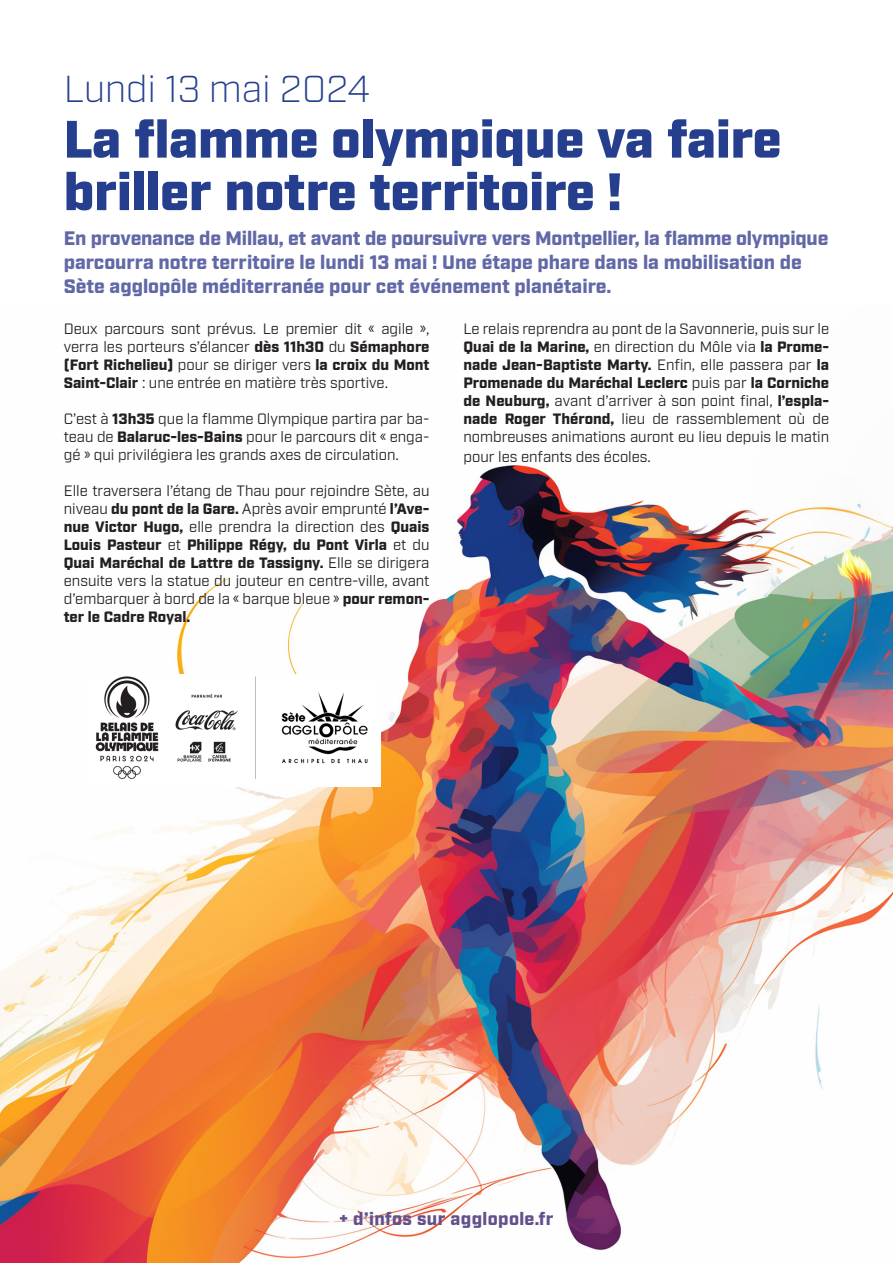
<style>
.page{position:relative;width:893px;height:1263px;background:#fff}
.page>*{position:absolute;margin:0;border:0;box-sizing:border-box;transform-origin:0 0}
.t1{font:900 52.5px/52.5px "Industry";color:#253f8e}
.t2{font:300 37.5px "Industry";color:#253f8e}
.t3{font:900 19.5px/24px "Industry";letter-spacing:-.005em;color:#6168a7}
.t4{font:900 18px "Industry";letter-spacing:.02em;color:#62508d}
.t5{font:15px/18px "Industry";color:#231f20;text-align:justify}
.s1{font-weight:900}
</style>
<div class="page">
<img style="left:0;top:465px;width:893px;height:798px">
<img style="left:85px;top:674px;width:296px;height:113px">
<p class="t2" style="left:64px;top:67px;width:308px">Lundi 13 mai 2024</p>
<p class="t1" style="left:64px;top:116px;width:719px">La flamme olympique va faire briller notre territoire !</p>
<p class="t3" style="left:64px;top:227px;width:766px">En provenance de Millau, et avant de poursuivre vers Montpellier, la flamme olympique parcourra notre territoire le lundi 13 mai ! Une étape phare dans la mobilisation de<br>Sète agglopôle méditerranée pour cet événement planétaire.</p>
<p class="t5" style="left:64px;top:320px;width:367px">Deux parcours sont prévus. Le premier dit « agile », verra les porteurs s’élancer <span class="s1">dès 11h30</span> du <span class="s1">Sémaphore (Fort Richelieu)</span> pour se diriger vers <span class="s1">la croix du Mont Saint-Clair</span> : une entrée en matière très sportive.</p>
<p class="t5" style="left:64px;top:410px;width:367px">C’est à <span class="s1">13h35</span> que la flamme Olympique partira par ba&shy;teau de <span class="s1">Balaruc-les-Bains</span> pour le parcours dit « enga&shy;gé » qui privilégiera les grands axes de circulation.</p>
<p class="t5" style="left:64px;top:482px;width:367px">Elle traversera l’étang de Thau pour rejoindre Sète, au niveau <span class="s1">du pont de la Gare.</span> Après avoir emprunté <span class="s1">l’Ave&shy;nue Victor Hugo,</span> elle prendra la direction des <span class="s1">Quais Louis Pasteur</span> et <span class="s1">Philippe Régy, du Pont Virla</span> et du <span class="s1">Quai Maréchal de Lattre de Tassigny.</span> Elle se dirigera ensuite vers la statue du jouteur en centre-ville, avant d’embarquer à bord de la « barque bleue » <span class="s1">pour remon&shy;ter le Cadre Royal.</span></p>
<p class="t5" style="left:463px;top:320px;width:367px">Le relais reprendra au pont de la Savonnerie, puis sur le <span class="s1">Quai de la Marine,</span> en direction du Môle via <span class="s1">la Prome&shy;nade Jean-Baptiste Marty.</span> Enfin, elle passera par <span class="s1">la Promenade du Maréchal Leclerc</span> puis par <span class="s1">la Corniche de Neuburg,</span> avant d’arriver à son point final, <span class="s1">l’espla&shy;nade Roger Thérond,</span> lieu de rassemblement où de nombreuses animations auront eu lieu depuis le matin</p>
<p class="t5" style="left:463px;top:448px;width:189px">pour les enfants des écoles.</p>
<p class="t4" style="left:339px;top:1208px;width:216px">+ d’infos sur agglopole.fr</p>
</div>
